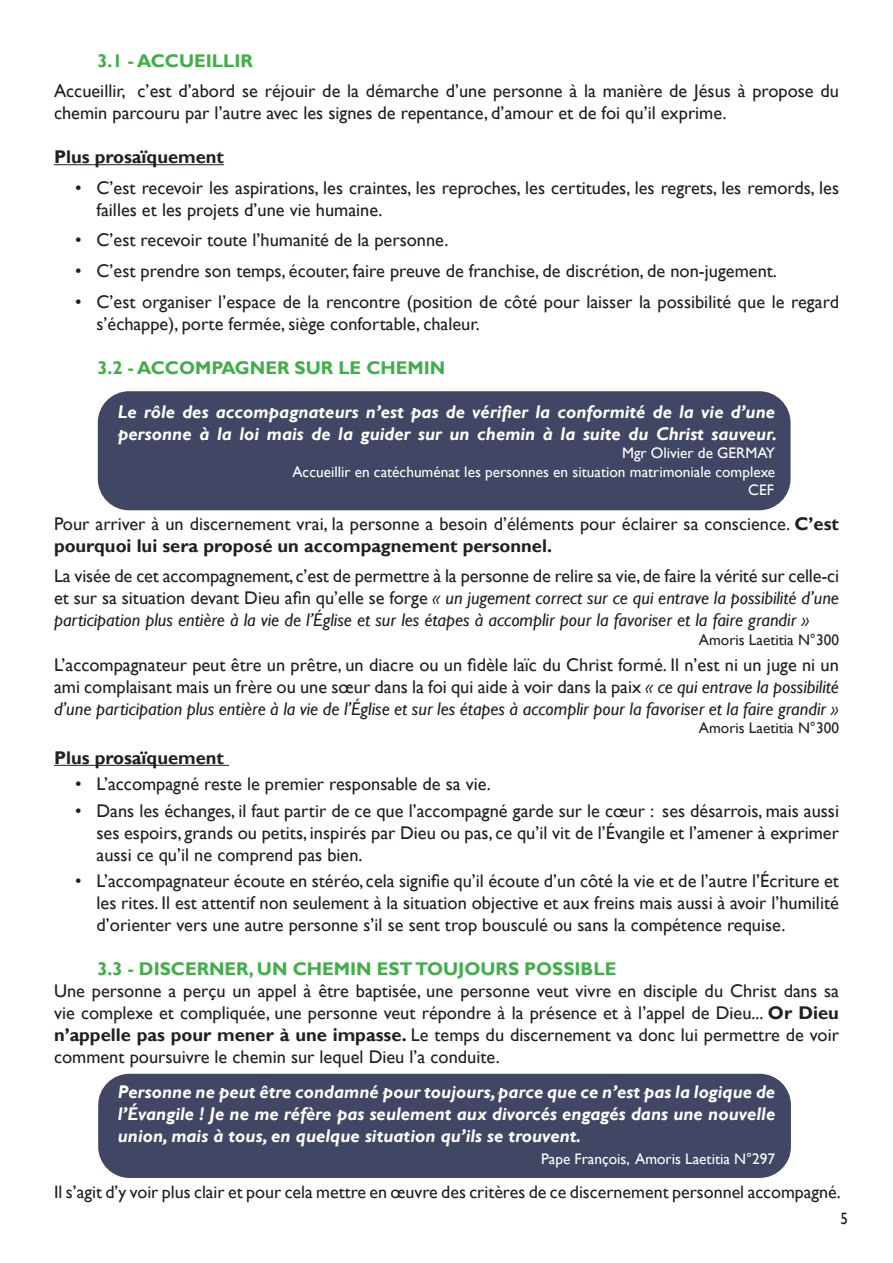
<style>
.page{position:relative;width:893px;height:1263px;background:#fff}
.page>*{position:absolute;margin:0;border:0;box-sizing:border-box;transform-origin:0 0}
.t1{font:18.3px/22px "Gill Sans";color:#231f20}
.t2{font:italic 700 18.3px/22px "Gill Sans";color:#fff}
.t3{font:italic 18.3px/22px "Gill Sans";color:#231f20;text-align:justify}
.t4{font:700 18.3px "Gill Sans";color:#40ae49}
.t5{font:700 18.3px "Gill Sans";color:#231f20}
.t6{font:18px "Gill Sans";color:#231f20}
.t7{font:16.5px "Gill Sans";color:#231f20;scale:.91 1}
.t8{font:15.3px "Gill Sans";color:#fff}
.t9{font:15.3px "Gill Sans";color:#231f20}
.s1{font-weight:700}
.s2{font-style:normal}
.s3{font-style:italic}
</style>
<div class="page">
<div style="left:100px;top:1075px;width:689px;height:101px;background:#404663;border-radius:30px"></div>
<div style="left:98px;top:1074px;width:693px;height:104px;border:3px solid #404663;border-radius:30px"></div>
<div style="left:99px;top:393px;width:690px;height:116px;background:#404663;border-radius:30px"></div>
<div style="left:98px;top:391px;width:692px;height:119px;border:3px solid #404663;border-radius:30px"></div>
<hr style="left:54px;top:164px;width:170px;height:1px;background:#231f20">
<hr style="left:54px;top:765px;width:175px;height:1px;background:#231f20">
<p class="t4" style="left:97px;top:50px;width:157px">3.1 - ACCUEILLIR</p>
<p class="t1" style="left:54px;top:80px;width:786px">Accueillir, c’est d’abord se réjouir de la démarche d’une personne à la manière de Jésus à propose du chemin parcouru par l’autre avec les signes de repentance, d’amour et de foi qu’il exprime.</p>
<p class="t5" style="left:54px;top:146px;width:172px">Plus prosaïquement</p>
<p class="t1" style="left:97px;top:177px;width:744px;text-indent:-21px">• C’est recevoir les aspirations, les craintes, les reproches, les certitudes, les regrets, les remords, les failles et les projets d’une vie humaine.</p>
<p class="t1" style="left:75px;top:230px;width:375px">• C’est recevoir toute l’humanité de la personne.</p>
<p class="t1" style="left:75px;top:260px;width:703px">• C’est prendre son temps, écouter, faire preuve de franchise, de discrétion, de non-jugement.</p>
<p class="t1" style="left:97px;top:291px;width:744px;text-indent:-21px">• C’est organiser l’espace de la rencontre (position de côté pour laisser la possibilité que le regard s’échappe), porte fermée, siège confortable, chaleur.</p>
<p class="t4" style="left:97px;top:356px;width:349px">3.2 - ACCOMPAGNER SUR LE CHEMIN</p>
<p class="t2" style="left:118px;top:401px;width:661px">Le rôle des accompagnateurs n’est pas de vérifier la conformité de la vie d’une personne à la loi mais de la guider sur un chemin à la suite du Christ sauveur.</p>
<p class="t8" style="left:622px;top:444px;width:155px">Mgr Olivier de GERMAY</p>
<p class="t8" style="left:292px;top:462px;width:484px">Accueillir en catéchuménat les personnes en situation matrimoniale complexe</p>
<p class="t8" style="left:748px;top:481px;width:27px">CEF</p>
<p class="t1" style="left:54px;top:513px;width:786px">Pour arriver à un discernement vrai, la personne a besoin d’éléments pour éclairer sa conscience. <span class="s1">C’est pourquoi lui sera proposé un accompagnement personnel.</span></p>
<p class="t3" style="left:54px;top:565px;width:786px"><span class="s2">La visée de cet accompagnement, c’est de permettre à la personne de relire sa vie, de faire la vérité sur celle-ci et sur sa situation devant Dieu afin qu’elle se forge</span> « un jugement correct sur ce qui entrave la possibilité d’une participation plus entière à la vie de l’Église et sur les étapes à accomplir pour la favoriser et la faire grandir »</p>
<p class="t9" style="left:699px;top:631px;width:142px">Amoris Laetitia N°300</p>
<p class="t1" style="left:54px;top:654px;width:786px;text-align:justify">L’accompagnateur peut être un prêtre, un diacre ou un fidèle laïc du Christ formé. Il n’est ni un juge ni un ami complaisant mais un frère ou une sœur dans la foi qui aide à voir dans la paix <span class="s3">« ce qui entrave la possibilité d’une participation plus entière à la vie de l’Église et sur les étapes à accomplir pour la favoriser et la faire grandir »</span></p>
<p class="t9" style="left:699px;top:719px;width:142px">Amoris Laetitia N°300</p>
<p class="t5" style="left:54px;top:747px;width:172px">Plus prosaïquement</p>
<p class="t1" style="left:75px;top:773px;width:417px">• L’accompagné reste le premier responsable de sa vie.</p>
<p class="t1" style="left:97px;top:800px;width:744px;text-align:justify;text-indent:-21px">• Dans les échanges, il faut partir de ce que l’accompagné garde sur le cœur : ses désarrois, mais aussi ses espoirs, grands ou petits, inspirés par Dieu ou pas, ce qu’il vit de l’Évangile et l’amener à exprimer aussi ce qu’il ne comprend pas bien.</p>
<p class="t1" style="left:97px;top:870px;width:744px;text-align:justify;text-indent:-21px">• L’accompagnateur écoute en stéréo, cela signifie qu’il écoute d’un côté la vie et de l’autre l’Écriture et les rites. Il est attentif non seulement à la situation objective et aux freins mais aussi à avoir l’humilité d’orienter vers une autre personne s’il se sent trop bousculé ou sans la compétence requise.</p>
<p class="t4" style="left:97px;top:958px;width:520px">3.3 - DISCERNER, UN CHEMIN EST TOUJOURS POSSIBLE</p>
<p class="t1" style="left:54px;top:980px;width:786px;text-align:justify">Une personne a perçu un appel à être baptisée, une personne veut vivre en disciple du Christ dans sa vie complexe et compliquée, une personne veut répondre à la présence et à l’appel de Dieu... <span class="s1">Or Dieu n’appelle pas pour mener à une impasse.</span> Le temps du discernement va donc lui permettre de voir comment poursuivre le chemin sur lequel Dieu l’a conduite.</p>
<p class="t2" style="left:118px;top:1081px;width:659px;text-align:justify">Personne ne peut être condamné pour toujours, parce que ce n’est pas la logique de l’Évangile ! Je ne me réfère pas seulement aux divorcés engagés dans une nouvelle union, mais à tous, en quelque situation qu’ils se trouvent.</p>
<p class="t8" style="left:541px;top:1150px;width:236px">Pape François, Amoris Laetitia N°297</p>
<p class="t6" style="left:54px;top:1182px;width:788px">Il s’agit d’y voir plus clair et pour cela mettre en œuvre des critères de ce discernement personnel accompagné.</p>
<p class="t7" style="left:840px;top:1209px;width:10px">5</p>
</div>
